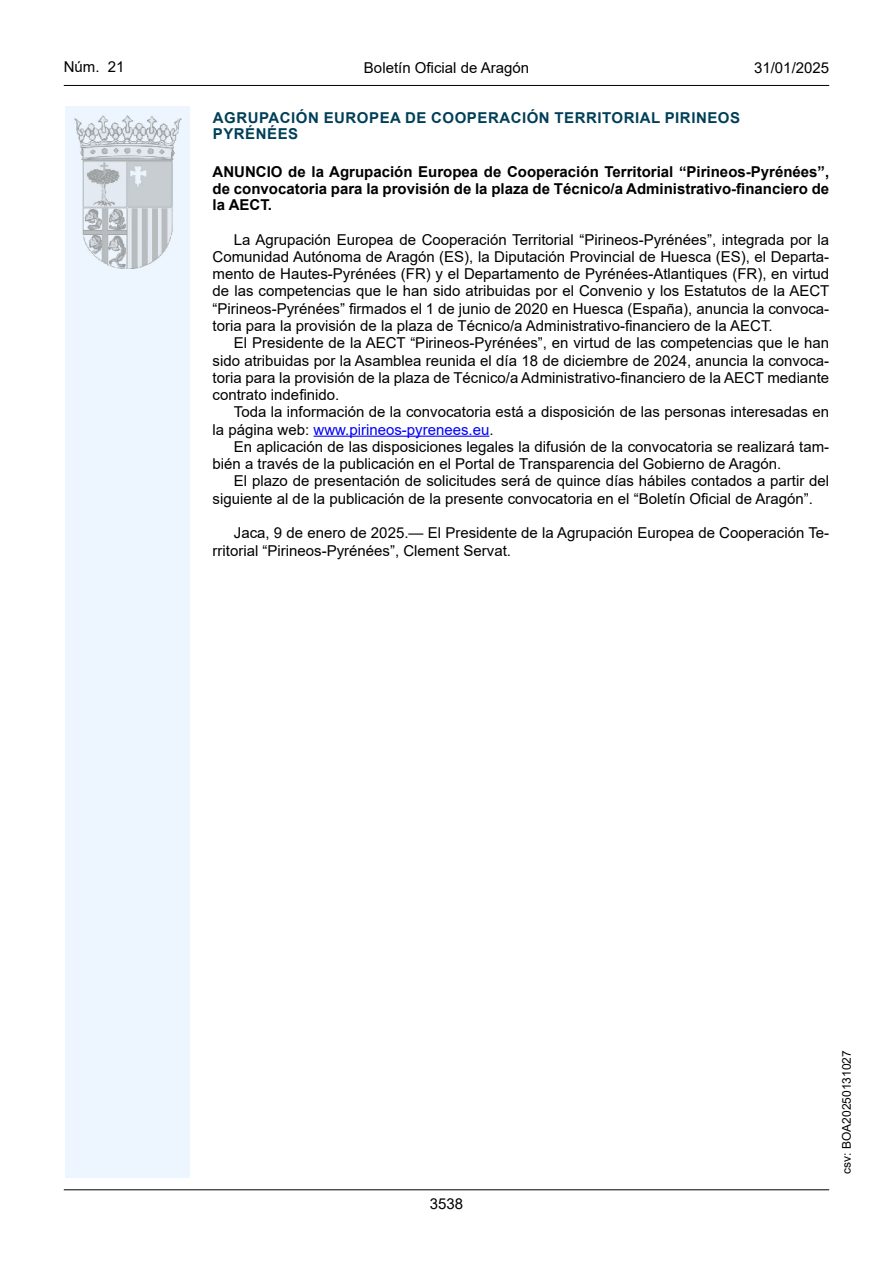
<style>
.page{position:relative;width:893px;height:1263px;background:#fff}
.page>*{position:absolute;margin:0;border:0;box-sizing:border-box;transform-origin:0 0}
.inicio_de_parrafo{font:15px/17.2px "Arial";color:#000}
.Titulo_text{font:15px/16.5px "Arial Bold MT2";color:#000;text-align:justify}
.emisor_text{font:15px/16.5px "Arial Bold MT2";letter-spacing:.035em;color:#003f58}
.estilo_head-c{font:15px "Arial";color:#000}
.estilo_head-d{font:15px "Arial MT2";color:#000}
.estilo_head-i{font:15px "Arial MT2";color:#000}
.numero_pagina{font:15px "Arial MT2";color:#000}
.estilo_head-i-2{font:12px "Arial MT2";color:#000}
.s1{font-family:"Arial";font-weight:700}
.s2{color:#0000fa}
.s3{font-family:"Arial MT2"}
</style>
<div class="page">
<hr style="left:64px;top:1189px;width:765px;height:1px;background:#000">
<hr style="left:64px;top:85px;width:765px;height:1px;background:#000">
<div style="left:65px;top:106px;width:125px;height:1072px;background:#edf6fe"></div>
<img style="left:75px;top:115px;width:106px;height:153px">
<hr style="left:314px;top:436px;width:175px;height:1px;background:#0000fa">
<p class="estilo_head-i" style="left:64px;top:57px;width:62px">Núm. 21</p>
<p class="estilo_head-c" style="left:364px;top:57px;width:167px">Boletín Oficial de Aragón</p>
<p class="estilo_head-d" style="left:754px;top:57px;width:77px">31/01/2025</p>
<h5 class="emisor_text" style="left:213px;top:110px;width:529px">AGRUPACIÓN EUROPEA DE COOPERACIÓN TERRITORIAL PIRINEOS<br>PYRÉNÉES</h5>
<p class="Titulo_text" style="left:213px;top:164px;width:618px">ANUNCIO de la Agrupación Europea de Cooperación Territorial “Pirineos-Pyrénées”, <span class="s1">de convocatoria para la provisión de la plaza de Técnico/a Administrativo-financiero de </span>la AECT.</p>
<p class="inicio_de_parrafo" style="left:213px;top:231px;width:618px;text-align:justify;text-indent:21px">La Agrupación Europea de Cooperación Territorial “Pirineos-Pyrénées”, integrada por la Comunidad Autónoma de Aragón (ES), la Diputación Provincial de Huesca (ES), el Departa&shy;mento de Hautes-Pyrénées (FR) y el Departamento de Pyrénées-Atlantiques (FR), en virtud de las competencias que le han sido atribuidas por el Convenio y los Estatutos de la AECT “Pirineos-Pyrénées” firmados el 1 de junio de 2020 en Huesca (España), anuncia la convoca&shy;toria para la provisión de la plaza de Técnico/a Administrativo-financiero de la AECT.</p>
<p class="inicio_de_parrafo" style="left:213px;top:334px;width:618px;text-align:justify;text-indent:21px">El Presidente de la AECT “Pirineos-Pyrénées”, en virtud de las competencias que le han sido atribuidas por la Asamblea reunida el día 18 de diciembre de 2024, anuncia la convoca&shy;toria para la provisión de la plaza de Técnico/a Administrativo-financiero de la AECT mediante contrato indefinido.</p>
<p class="inicio_de_parrafo" style="left:213px;top:403px;width:618px;text-indent:21px">Toda la información de la convocatoria está a disposición de las personas interesadas en la página web: <span class="s2">www.pirineos-pyrenees.eu</span><span class="s3">.</span></p>
<p class="inicio_de_parrafo" style="left:213px;top:438px;width:618px;text-indent:21px">En aplicación de las disposiciones legales la difusión de la convocatoria se realizará tam&shy;bién a través de la publicación en el Portal de Transparencia del Gobierno de Aragón.</p>
<p class="inicio_de_parrafo" style="left:213px;top:472px;width:618px;text-indent:21px">El plazo de presentación de solicitudes será de quince días hábiles contados a partir del siguiente al de la publicación de la presente convocatoria en el “Boletín Oficial de Aragón”.</p>
<p class="inicio_de_parrafo" style="left:213px;top:524px;width:618px;text-indent:21px">Jaca, 9 de enero de 2025.— El Presidente de la Agrupación Europea de Cooperación Te&shy;rritorial “Pirineos-Pyrénées”, Clement Servat.</p>
<p class="numero_pagina" style="left:430px;top:1193px;width:35px">3538</p>
<p class="estilo_head-i-2" style="left:838px;top:1174px;width:125px;rotate:-90deg">csv: BOA20250131027</p>
</div>
